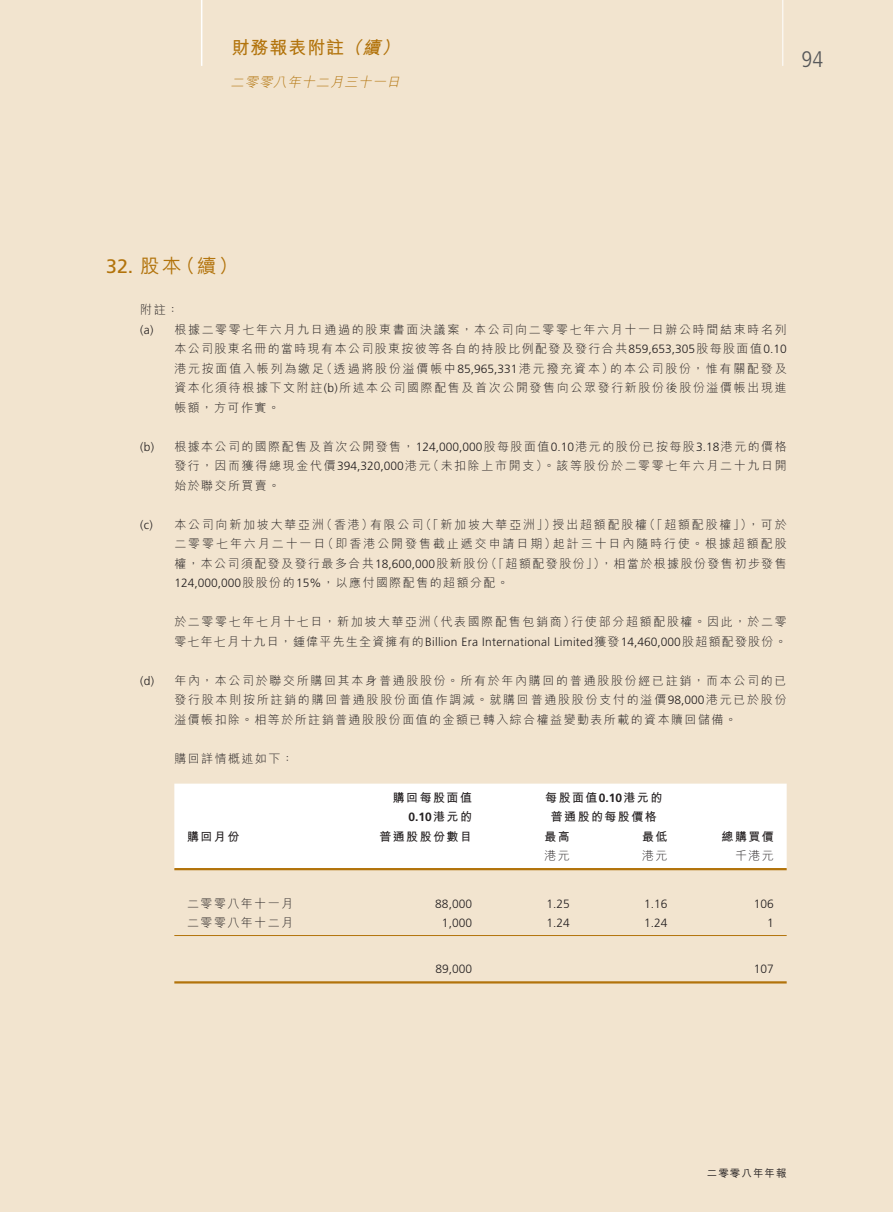
<style>
.page{position:relative;width:893px;height:1212px;background:#f2e4cf}
.page>*{position:absolute;margin:0;border:0;box-sizing:border-box;transform-origin:0 0}
.t1{font:300 condensed 22.5px "Frutiger LT Std";color:#57585a}
.t2{font:500 19.5px "M Hei HK";color:#b2730b}
.t3{font:700 18px "M Hei HK";letter-spacing:.05em;color:#b2730b}
.t4{font:italic 300 13.5px "M Hei HK";color:#b2730b}
.t5{font:300 12px/19.5px "M Hei HK";letter-spacing:.135em;color:#231f20;text-align:justify}
.t6{font:300 12px "Frutiger LT Std";letter-spacing:.02em;color:#231f20}
.t7{font:300 12px "M Hei HK";letter-spacing:.115em;color:#231f20}
.t8{font:700 12px/19.5px "M Hei HK";letter-spacing:.12em;color:#231f20;text-align:center}
.t9{font:700 12px "Frutiger LT Std";color:#231f20}
.t10{font:500 10.5px "M Hei HK";letter-spacing:.1em;color:#231f20}
.s1{font-style:italic}
.s2{font-family:"Frutiger LT Std";font-weight:400}
.s3{font-family:"Frutiger LT Std"}
.s4{font-family:"M Hei HK"}
</style>
<div class="page">
<hr style="left:201px;top:0;width:1px;height:66px;background:#fff">
<hr style="left:782px;top:0;width:1px;height:66px;background:#fff">
<div style="left:174px;top:784px;width:613px;height:84px;background:#fff"></div>
<hr style="left:174px;top:868px;width:613px;height:2px;background:#b2730b">
<hr style="left:174px;top:935px;width:613px;height:1px;background:#b2730b">
<hr style="left:174px;top:981px;width:613px;height:2px;background:#b2730b">
<h3 class="t3" style="left:232px;top:41px;width:173px">財務報表附註<span class="s1">（續）</span></h3>
<p class="t4" style="left:231px;top:76px;width:174px">二零零八年十二月三十一日</p>
<h1 class="t1" style="left:801px;top:50px;width:23px">94</h1>
<h2 class="t2" style="left:106px;top:258px;width:133px"><span class="s2">32.</span> 股本（續）</h2>
<p class="t5" style="left:140px;top:301px;width:40px">附註：</p>
<p class="t5" style="left:140px;top:321px;width:648px"><span class="s3">(a)</span> 根據二零零七年六月九日通過的股東書面決議案，本公司向二零零七年六月十一日辦公時間結束時名列</p>
<p class="t7" style="left:174px;top:344px;width:614px">本公司股東名冊的當時現有本公司股東按彼等各自的持股比例配發及發行合共<span class="s3">859,653,305</span>股每股面值<span class="s3">0.10</span></p>
<p class="t5" style="left:174px;top:360px;width:614px">港元按面值入帳列為繳足（透過將股份溢價帳中<span class="s3">85,965,331</span>港元撥充資本）的本公司股份，惟有關配發及</p>
<p class="t5" style="left:174px;top:379px;width:614px">資本化須待根據下文附註<span class="s3">(b)</span>所述本公司國際配售及首次公開發售向公眾發行新股份後股份溢價帳出現進</p>
<p class="t5" style="left:174px;top:399px;width:107px">帳額，方可作實。</p>
<p class="t5" style="left:174px;top:438px;width:614px;text-indent:-34px"><span class="s3">(b)</span> 根據本公司的國際配售及首次公開發售，<span class="s3">124,000,000</span>股每股面值<span class="s3">0.10</span>港元的股份已按每股<span class="s3">3.18</span>港元的價格發行，因而獲得總現金代價<span class="s3">394,320,000</span>港元（未扣除上市開支）。該等股份於二零零七年六月二十九日開始於聯交所買賣。</p>
<p class="t5" style="left:174px;top:516px;width:614px;text-indent:-34px"><span class="s3">(c)</span> 本公司向新加坡大華亞洲（香港）有限公司（「新加坡大華亞洲」）授出超額配股權（「超額配股權」），可於二零零七年六月二十一日（即香港公開發售截止遞交申請日期）起計三十日內隨時行使。根據超額配股權，本公司須配發及發行最多合共<span class="s3">18,600,000</span>股新股份（「超額配發股份」），相當於根據股份發售初步發售<span class="s3">124,000,000</span>股股份的<span class="s3">15%</span>，以應付國際配售的超額分配。</p>
<p class="t5" style="left:174px;top:613px;width:614px">於二零零七年七月十七日，新加坡大華亞洲（代表國際配售包銷商）行使部分超額配股權。因此，於二零</p>
<p class="t6" style="left:174px;top:637px;width:614px"><span class="s4">零七年七月十九日，鍾偉平先生全資擁有的</span>Billion Era International Limited<span class="s4">獲發</span>14,460,000<span class="s4">股超額配發股份。</span></p>
<p class="t5" style="left:174px;top:672px;width:614px;text-indent:-34px"><span class="s3">(d)</span> 年內，本公司於聯交所購回其本身普通股股份。所有於年內購回的普通股股份經已註銷，而本公司的已發行股本則按所註銷的購回普通股股份面值作調減。就購回普通股股份支付的溢價<span class="s3">98,000</span>港元已於股份溢價帳扣除。相等於所註銷普通股股份面值的金額已轉入綜合權益變動表所載的資本贖回儲備。</p>
<p class="t5" style="left:174px;top:750px;width:121px">購回詳情概述如下：</p>
<p class="t8" style="left:393px;top:789px;width:81px">購回每股面值</p>
<p class="t9" style="left:408px;top:812px;width:65px">0.10<span class="s4">港元的</span></p>
<p class="t8" style="left:545px;top:789px;width:119px">每股面值<span class="s3">0.10</span>港元的普通股的每股價格</p>
<p class="t8" style="left:187px;top:828px;width:54px">購回月份</p>
<p class="t8" style="left:379px;top:828px;width:94px">普通股股份數目</p>
<p class="t8" style="left:544px;top:828px;width:27px">最高</p>
<p class="t8" style="left:642px;top:828px;width:27px">最低</p>
<p class="t8" style="left:722px;top:828px;width:54px">總購買價</p>
<p class="t5" style="left:544px;top:847px;width:27px">港元</p>
<p class="t5" style="left:642px;top:847px;width:27px">港元</p>
<p class="t5" style="left:735px;top:847px;width:40px">千港元</p>
<p class="t5" style="left:187px;top:895px;width:108px">二零零八年十一月</p>
<p class="t6" style="left:435px;top:899px;width:38px">88,000</p>
<p class="t6" style="left:546px;top:899px;width:25px">1.25</p>
<p class="t6" style="left:644px;top:899px;width:25px">1.16</p>
<p class="t6" style="left:754px;top:899px;width:22px">106</p>
<p class="t5" style="left:187px;top:914px;width:108px">二零零八年十二月</p>
<p class="t6" style="left:442px;top:918px;width:32px">1,000</p>
<p class="t6" style="left:546px;top:918px;width:25px">1.24</p>
<p class="t6" style="left:644px;top:918px;width:25px">1.24</p>
<p class="t6" style="left:767px;top:918px;width:8px">1</p>
<p class="t6" style="left:435px;top:964px;width:38px">89,000</p>
<p class="t6" style="left:754px;top:964px;width:22px">107</p>
<p class="t10" style="left:707px;top:1169px;width:81px">二零零八年年報</p>
</div>
